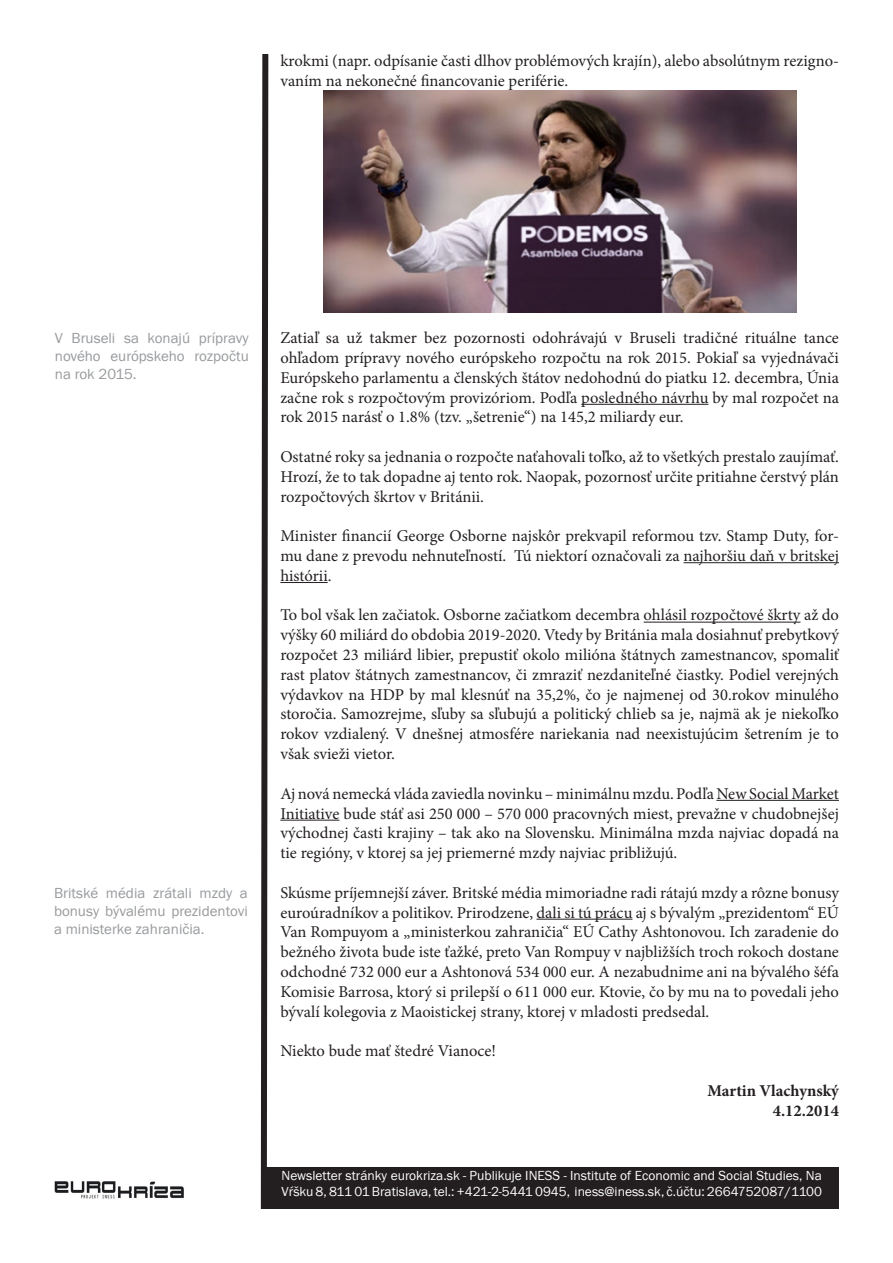
<style>
.page{position:relative;width:893px;height:1263px;background:#fff}
.page>*{position:absolute;margin:0;border:0;box-sizing:border-box;transform-origin:0 0}
.t1{font:16.5px/19.8px "Minion Pro";color:#231f20;text-align:justify}
.t2{font:700 16.5px "Minion Pro";color:#231f20}
.t3{font:15px/18px "Franklin Gothic Itc TEE";color:#97999c;text-align:justify}
.t4{font:13.5px/16.2px "Franklin Gothic Itc TEE";color:#fff}
</style>
<div class="page">
<svg style="left:260px;top:54px;width:9px;height:1155px"></svg>
<div style="left:265px;top:1167px;width:574px;height:42px;background:#231f20"></div>
<img style="left:54px;top:1181px;width:130px;height:18px">
<hr style="left:581px;top:404px;width:127px;height:1px;background:#231f20">
<hr style="left:684px;top:562px;width:155px;height:1px;background:#231f20">
<hr style="left:280px;top:582px;width:48px;height:1px;background:#231f20">
<hr style="left:644px;top:622px;width:156px;height:1px;background:#231f20">
<hr style="left:716px;top:800px;width:123px;height:1px;background:#231f20">
<hr style="left:280px;top:820px;width:59px;height:1px;background:#231f20">
<hr style="left:536px;top:919px;width:96px;height:1px;background:#231f20">
<img style="left:324px;top:91px;width:472px;height:222px">
<p class="t1" style="left:280px;top:51px;width:560px">krokmi (napr. odpísanie časti dlhov problémových krajín), alebo absolútnym rezigno&shy;vaním na nekonečné financovanie periférie.</p>
<p class="t3" style="left:55px;top:329px;width:195px">V Bruseli sa konajú prípravy nového európskeho rozpočtu na rok 2015.</p>
<p class="t3" style="left:54px;top:884px;width:195px">Britské média zrátali mzdy a bonusy bývalému prezidentovi a ministerke zahraničia.</p>
<p class="t1" style="left:280px;top:328px;width:560px">Zatiaľ sa už takmer bez pozornosti odohrávajú v Bruseli tradičné rituálne tance ohľadom prípravy nového európskeho rozpočtu na rok 2015. Pokiaľ sa vyjednávači Európskeho parlamentu a členských štátov nedohodnú do piatku 12. decembra, Únia začne rok s rozpočtovým provizóriom. Podľa posledného návrhu by mal rozpočet na rok 2015 narásť o 1.8% (tzv. „šetrenie“) na 145,2 miliardy eur.</p>
<p class="t1" style="left:280px;top:447px;width:560px">Ostatné roky sa jednania o rozpočte naťahovali toľko, až to všetkých prestalo zaujímať.<br>Hrozí, že to tak dopadne aj tento rok. Naopak, pozornosť určite pritiahne čerstvý plán rozpočtových škrtov v Británii.</p>
<p class="t1" style="left:280px;top:526px;width:560px">Minister financií George Osborne najskôr prekvapil reformou tzv. Stamp Duty, for&shy;mu dane z prevodu nehnuteľností. Tú niektorí označovali za najhoršiu daň v britskej histórii.</p>
<p class="t1" style="left:280px;top:605px;width:560px">To bol však len začiatok. Osborne začiatkom decembra ohlásil rozpočtové škrty až do výšky 60 miliárd do obdobia 2019-2020. Vtedy by Británia mala dosiahnuť prebytkový rozpočet 23 miliárd libier, prepustiť okolo milióna štátnych zamestnancov, spomaliť rast platov štátnych zamestnancov, či zmraziť nezdaniteľné čiastky. Podiel verejných výdavkov na HDP by mal klesnúť na 35,2%, čo je najmenej od 30.rokov minulého storočia. Samozrejme, sľuby sa sľubujú a politický chlieb sa je, najmä ak je niekoľko rokov vzdialený. V dnešnej atmosfére nariekania nad neexistujúcim šetrením je to však svieži vietor.</p>
<p class="t1" style="left:280px;top:784px;width:560px">Aj nová nemecká vláda zaviedla novinku – minimálnu mzdu. Podľa New Social Market Initiative bude stáť asi 250 000 – 570 000 pracovných miest, prevažne v chudobnejšej východnej časti krajiny – tak ako na Slovensku. Minimálna mzda najviac dopadá na tie regióny, v ktorej sa jej priemerné mzdy najviac približujú.</p>
<p class="t1" style="left:280px;top:883px;width:560px">Skúsme príjemnejší záver. Britské média mimoriadne radi rátajú mzdy a rôzne bonusy euroúradníkov a politikov. Prirodzene, dali si tú prácu aj s bývalým „prezidentom“ EÚ Van Rompuyom a „ministerkou zahraničia“ EÚ Cathy Ashtonovou. Ich zaradenie do bežného života bude iste ťažké, preto Van Rompuy v najbližších troch rokoch dostane odchodné 732 000 eur a Ashtonová 534 000 eur. A nezabudnime ani na bývalého šéfa Komisie Barrosa, ktorý si prilepší o 611 000 eur. Ktovie, čo by mu na to povedali jeho bývalí kolegovia z Maoistickej strany, ktorej v mladosti predsedal.</p>
<p class="t1" style="left:280px;top:1041px;width:217px">Niekto bude mať štedré Vianoce!</p>
<p class="t2" style="left:707px;top:1079px;width:133px">Martin Vlachynský</p>
<p class="t2" style="left:773px;top:1098px;width:68px">4.12.2014</p>
<p class="t4" style="left:282px;top:1167px;width:542px">Newsletter stránky eurokriza.sk - Publikuje INESS - Institute of Economic and Social Studies, Na<br>Vŕšku 8, 811 01 Bratislava, tel.: +421-2-5441 0945, iness@iness.sk, č.účtu: 2664752087/1100</p>
</div>
